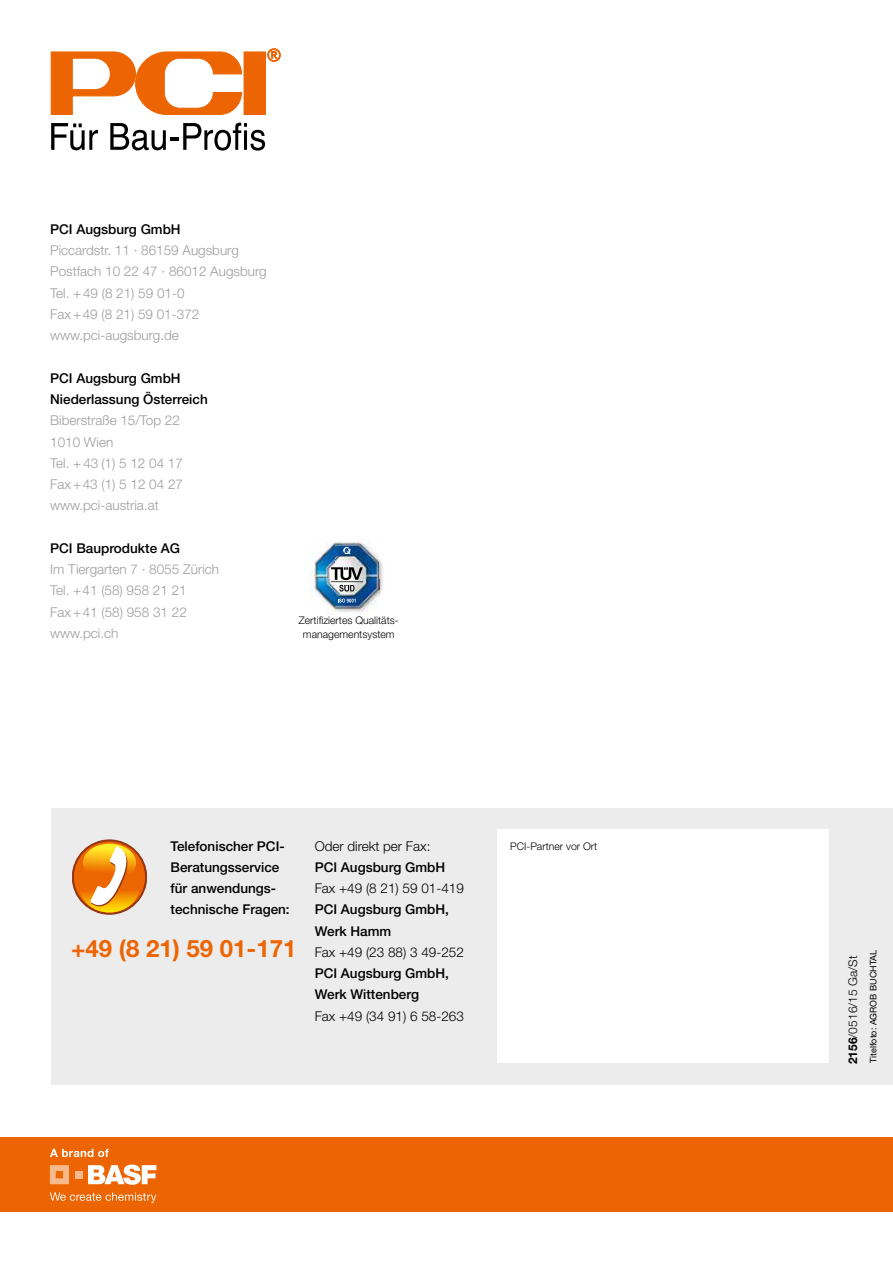
<style>
.page{position:relative;width:893px;height:1263px;background:#fff}
.page>*{position:absolute;margin:0;border:0;box-sizing:border-box;transform-origin:0 0}
.t1{font:700 24px "Helvetica Neue";color:#ec6502}
.t2{font:300 13.5px/21.3px "Helvetica Neue";color:#9c9d9d}
.t3{font:500 13.5px/21.3px "Helvetica Neue";color:#000}
.t4{font:300 13.5px "Helvetica Neue";color:#000}
.t5{font:300 12px "Helvetica Neue";color:#000}
.t6{font:300 10.5px/13.5px "Helvetica Neue";color:#000;text-align:center}
.t7{font:9px "Helvetica Neue";color:#000}
.s1{font-weight:700}
</style>
<div class="page">
<div style="left:51px;top:808px;width:842px;height:276px;background:#ececed"></div>
<svg style="left:72px;top:840px;width:75px;height:74px"></svg>
<div style="left:497px;top:829px;width:332px;height:234px;background:#fff"></div>
<div style="left:244px;top:52px;width:21px;height:62px;background:#ec6502"></div>
<svg style="left:51px;top:52px;width:191px;height:63px"></svg>
<svg style="left:51px;top:123px;width:47px;height:27px"></svg>
<svg style="left:110px;top:123px;width:155px;height:28px"></svg>
<svg style="left:267px;top:48px;width:14px;height:14px"></svg>
<div style="left:0;top:1137px;width:893px;height:75px;background:#ec6502"></div>
<svg style="left:50px;top:1165px;width:19px;height:19px"></svg>
<div style="left:75px;top:1171px;width:7px;height:7px;background:#f6ba8d"></div>
<svg style="left:88px;top:1164px;width:68px;height:21px"></svg>
<svg style="left:50px;top:1192px;width:106px;height:11px"></svg>
<svg style="left:50px;top:1149px;width:59px;height:8px"></svg>
<img style="left:311px;top:542px;width:72px;height:73px">
<svg style="left:331px;top:567px;width:32px;height:24px"></svg>
<svg style="left:342px;top:547px;width:9px;height:7px"></svg>
<svg style="left:338px;top:599px;width:18px;height:3px"></svg>
<p class="t3" style="left:50px;top:218px;width:132px">PCI Augsburg GmbH</p>
<p class="t2" style="left:50px;top:239px;width:218px">Piccardstr. 11 · 86159 Augsburg<br>Postfach 10 22 47 · 86012 Augsburg<br>Tel. + 49 (8 21) 59 01-0<br>Fax + 49 (8 21) 59 01-372 www.pci-augsburg.de</p>
<p class="t3" style="left:50px;top:367px;width:159px">PCI Augsburg GmbH<br>Niederlassung Österreich</p>
<p class="t2" style="left:50px;top:409px;width:134px">Biberstraße 15/Top 22<br>1010 Wien<br>Tel. + 43 (1) 5 12 04 17<br>Fax + 43 (1) 5 12 04 27 www.pci-austria.at</p>
<p class="t3" style="left:50px;top:537px;width:132px">PCI Bauprodukte AG</p>
<p class="t2" style="left:50px;top:558px;width:170px">Im Tiergarten 7 · 8055 Zürich<br>Tel. + 41 (58) 958 21 21<br>Fax + 41 (58) 958 31 22 www.pci.ch</p>
<p class="t6" style="left:299px;top:614px;width:101px">Zertifiziertes Qualitäts&shy;managementsystem</p>
<p class="t3" style="left:171px;top:835px;width:121px">Telefonischer PCI-<br>Beratungsservice für anwendungs&shy;technische Fragen:</p>
<p class="t4" style="left:315px;top:837px;width:117px">Oder direkt per Fax:</p>
<p class="t3" style="left:315px;top:856px;width:132px">PCI Augsburg GmbH</p>
<p class="t4" style="left:315px;top:880px;width:151px">Fax +49 (8 21) 59 01-419</p>
<p class="t3" style="left:315px;top:899px;width:136px">PCI Augsburg GmbH,<br>Werk Hamm</p>
<p class="t4" style="left:315px;top:944px;width:151px">Fax +49 (23 88) 3 49-252</p>
<p class="t3" style="left:315px;top:962px;width:136px">PCI Augsburg GmbH,<br>Werk Wittenberg</p>
<p class="t4" style="left:315px;top:1007px;width:151px">Fax +49 (34 91) 6 58-263</p>
<h1 class="t1" style="left:71px;top:933px;width:227px">+49 (8 21) 59 01-171</h1>
<p class="t6" style="left:510px;top:839px;width:89px">PCI-Partner vor Ort</p>
<p class="t5" style="left:846px;top:1064px;width:110px;rotate:-90deg"><span class="s1">2156</span>/0516/15 Ga/St</p>
<p class="t7" style="left:868px;top:1063px;width:114px;rotate:-90deg">Titelfoto: AGROB BUCHTAL</p>
</div>
